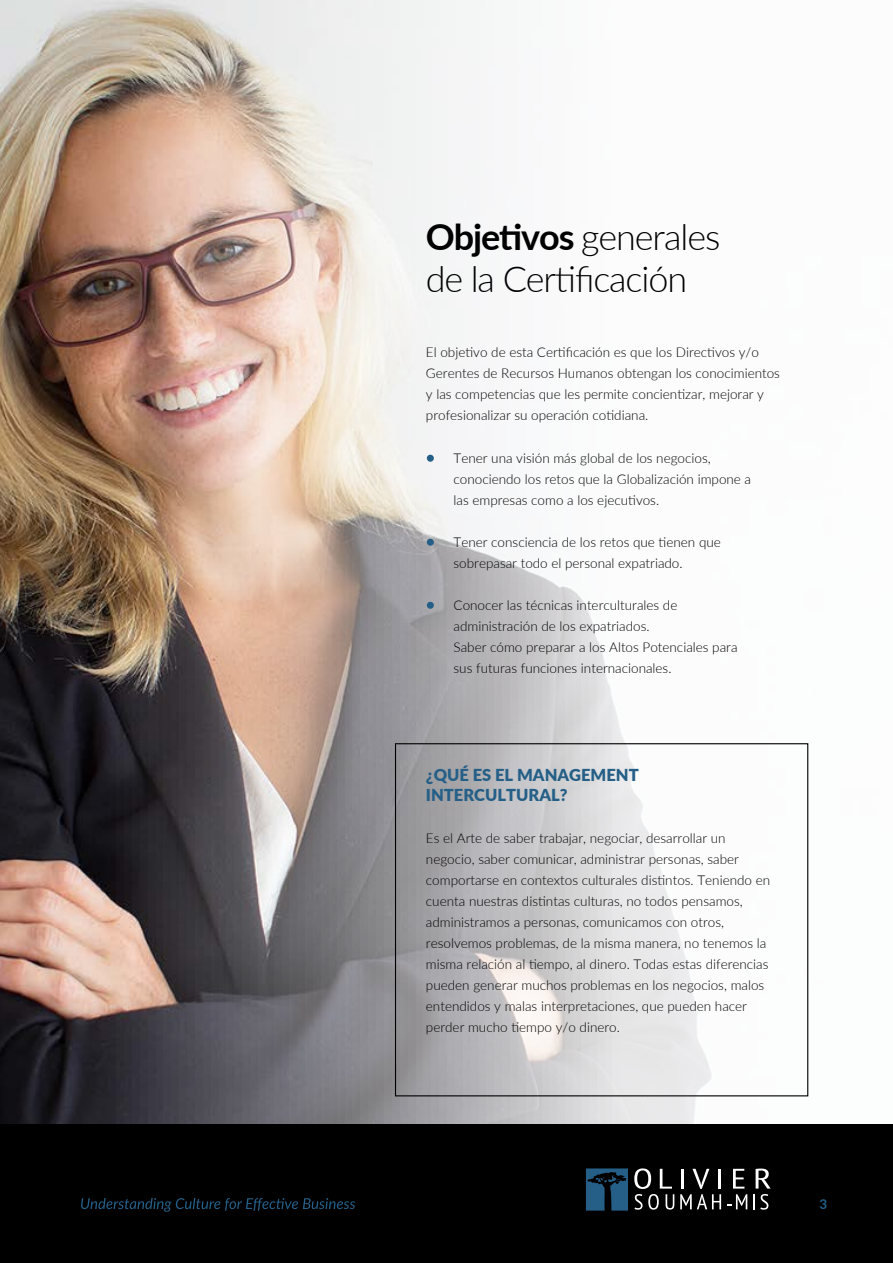
<style>
.page{position:relative;width:893px;height:1263px;background:#fff}
.page>*{position:absolute;margin:0;border:0;box-sizing:border-box;transform-origin:0 0}
.t1{font:300 36px/42px "Lato";letter-spacing:-.03em;color:#000}
.t2{font:900 16.5px/19.8px "Lato";color:#255f87}
.t3{font:300 13.5px/21px "Lato";color:#000}
.t4{font:700 13.5px "Lato";color:#255f87}
.s1{font-weight:700}
</style>
<div class="page">
<img style="left:0;top:0;width:893px;height:1125px">
<div style="left:0;top:1125px;width:893px;height:138px;background:#000"></div>
<svg style="left:586px;top:1168px;width:42px;height:42px"></svg>
<svg style="left:733px;top:1169px;width:11px;height:19px"></svg>
<svg style="left:756px;top:1168px;width:15px;height:20px"></svg>
<svg style="left:634px;top:1168px;width:40px;height:41px"></svg>
<svg style="left:680px;top:1169px;width:41px;height:40px"></svg>
<svg style="left:727px;top:1194px;width:20px;height:15px"></svg>
<svg style="left:753px;top:1194px;width:15px;height:15px"></svg>
<svg style="left:81px;top:1198px;width:274px;height:14px"></svg>
<div style="left:427px;top:455px;width:7px;height:7px;background:#255f87;border-radius:50%"></div>
<div style="left:427px;top:539px;width:7px;height:7px;background:#255f87;border-radius:50%"></div>
<div style="left:427px;top:602px;width:7px;height:7px;background:#255f87;border-radius:50%"></div>
<div style="left:395px;top:743px;width:413px;height:353px;border:1px solid #000"></div>
<h1 class="t1" style="left:426px;top:214px;width:296px"><span class="s1">Objetivos</span> generales de la Certificación</h1>
<p class="t3" style="left:426px;top:341px;width:356px">El objetivo de esta Certificación es que los Directivos y/o Gerentes de Recursos Humanos obtengan los conocimientos y las competencias que les permite concientizar, mejorar y profesionalizar su operación cotidiana.</p>
<p class="t3" style="left:453px;top:447px;width:299px;text-indent:-27px">• Tener una visión más global de los negocios, conociendo los retos que la Globalización impone a las empresas como a los ejecutivos.</p>
<p class="t3" style="left:453px;top:531px;width:269px">Tener consciencia de los retos que tienen que sobrepasar todo el personal expatriado.</p>
<p class="t3" style="left:453px;top:594px;width:285px">Conocer las técnicas interculturales de administración de los expatriados.<br>Saber cómo preparar a los Altos Potenciales para sus futuras funciones internacionales.</p>
<p class="t2" style="left:426px;top:765px;width:214px">¿QUÉ ES EL MANAGEMENT<br>INTERCULTURAL?</p>
<p class="t3" style="left:426px;top:827px;width:346px">Es el Arte de saber trabajar, negociar, desarrollar un negocio, saber comunicar, administrar personas, saber comportarse en contextos culturales distintos. Teniendo en cuenta nuestras distintas culturas, no todos pensamos, administramos a personas, comunicamos con otros, resolvemos problemas, de la misma manera, no tenemos la misma relación al tiempo, al dinero. Todas estas diferencias pueden generar muchos problemas en los negocios, malos entendidos y malas interpretaciones, que pueden hacer perder mucho tiempo y/o dinero.</p>
<p class="t4" style="left:820px;top:1194px;width:9px">3</p>
</div>
